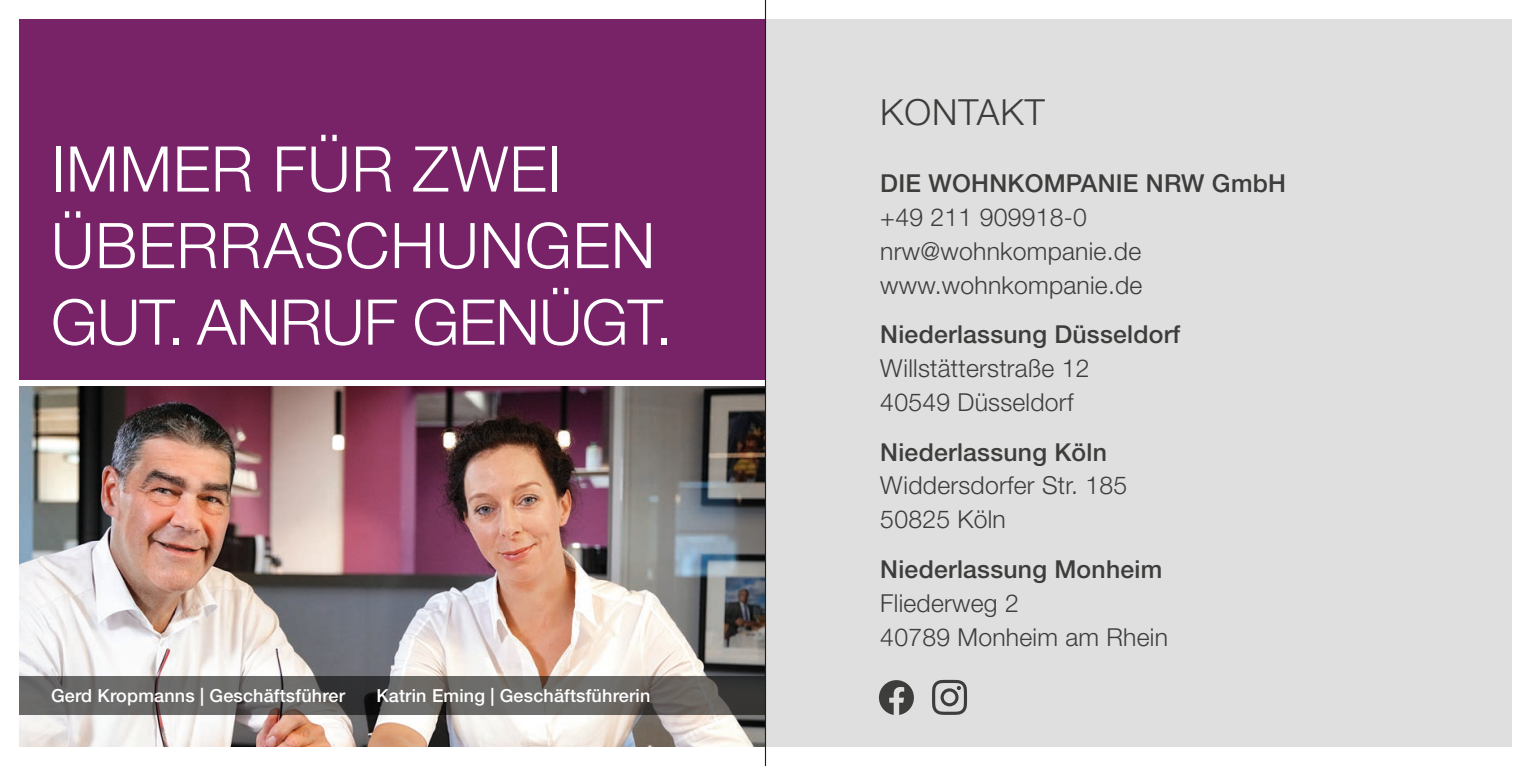
<style>
.page{position:relative;width:1531px;height:766px;background:#fff}
.page>*{position:absolute;margin:0;border:0;box-sizing:border-box;transform-origin:0 0}
.t1{font:300 63px/76.5px "Helvetica Neue LT Pro";letter-spacing:.015em;color:#fff}
.t2{font:300 36px "Helvetica Neue LT Pro";letter-spacing:.025em;color:#3d3d3c}
.t3{font:300 24.75px/33.8px "Helvetica Neue LT Pro";letter-spacing:.01em;color:#3d3d3c}
.t4{font:500 24.75px "Helvetica Neue LT Pro";letter-spacing:.01em;color:#3d3d3c}
.t5{font:500 18px "Helvetica Neue LT Pro";letter-spacing:.01em;color:#fff}
</style>
<div class="page">
<div style="left:765px;top:19px;width:747px;height:727px;background:#dfdfdf"></div>
<div style="left:19px;top:19px;width:746px;height:360px;background:#782268"></div>
<img style="left:19px;top:387px;width:746px;height:359px">
<svg style="left:932px;top:679px;width:35px;height:35px"></svg>
<svg style="left:879px;top:680px;width:35px;height:34px"></svg>
<svg style="left:19px;top:676px;width:746px;height:38px;background:#615f5d"></svg>
<hr style="left:765px;top:0;width:1px;height:765px;background:#1d1d1b">
<h1 class="t1" style="left:51px;top:129px;width:623px">IMMER FÜR ZWEI<br>ÜBERRASCHUNGEN<br>GUT. ANRUF GENÜGT.</h1>
<p class="t5" style="left:51px;top:684px;width:296px">Gerd Kropmanns | Geschäftsführer</p>
<p class="t5" style="left:376px;top:684px;width:275px">Katrin Eming | Geschäftsführerin</p>
<h2 class="t2" style="left:880px;top:90px;width:166px">KONTAKT</h2>
<p class="t4" style="left:880px;top:168px;width:407px">DIE WOHNKOMPANIE NRW GmbH</p>
<p class="t3" style="left:880px;top:200px;width:264px">+49 211 909918-0 nrw@wohnkompanie.de www.wohnkompanie.de</p>
<p class="t4" style="left:880px;top:319px;width:302px">Niederlassung Düsseldorf</p>
<p class="t3" style="left:880px;top:351px;width:211px">Willstätterstraße 12<br>40549 Düsseldorf</p>
<p class="t4" style="left:880px;top:437px;width:228px">Niederlassung Köln</p>
<p class="t3" style="left:880px;top:468px;width:248px">Widdersdorfer Str. 185<br>50825 Köln</p>
<p class="t4" style="left:880px;top:554px;width:283px">Niederlassung Monheim</p>
<p class="t3" style="left:880px;top:585px;width:289px">Fliederweg 2<br>40789 Monheim am Rhein</p>
</div>
